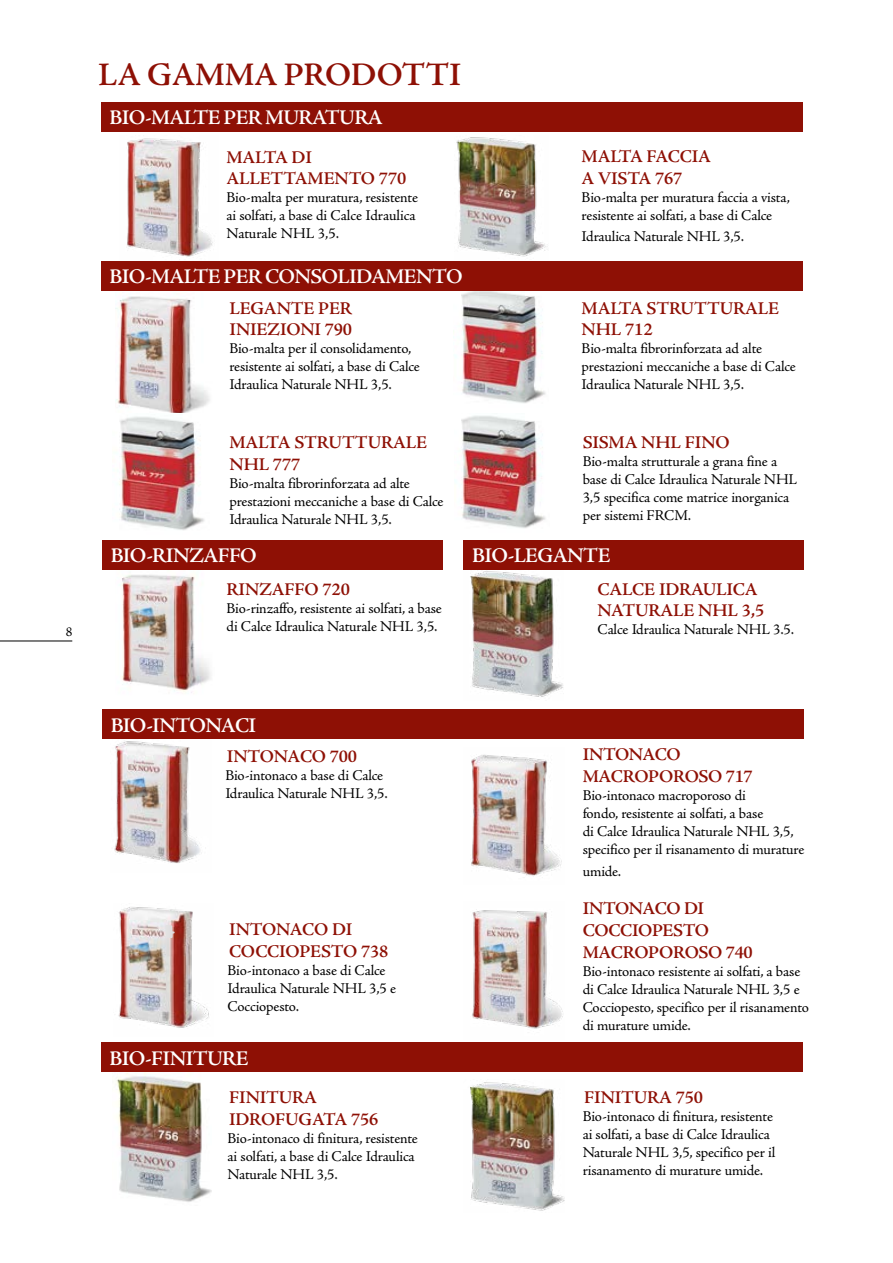
<style>
.page{position:relative;width:893px;height:1263px;background:#fff}
.page>*{position:absolute;margin:0;border:0;box-sizing:border-box;transform-origin:0 0}
.t1{font:600 33px "Adobe Jenson Pro";letter-spacing:-.01em;color:#8e1005}
.t2{font:600 21px "Adobe Jenson Pro";letter-spacing:-.03em;color:#fff}
.t3{font:600 18px/21.6px "Adobe Jenson Pro";letter-spacing:-.01em;color:#8e1005}
.t4{font:15px/18px "Adobe Jenson Pro";letter-spacing:-.015em;color:#000}
.t5{font:13.5px "Adobe Jenson Pro";color:#000}
</style>
<div class="page">
<hr style="left:0;top:641px;width:72px;height:1px;background:#000">
<img style="left:121px;top:575px;width:90px;height:118px">
<img style="left:470px;top:571px;width:93px;height:126px">
<div style="left:101px;top:102px;width:702px;height:30px;background:#8e1005"></div>
<div style="left:102px;top:709px;width:702px;height:30px;background:#8e1005"></div>
<img style="left:127px;top:138px;width:86px;height:119px">
<img style="left:470px;top:1082px;width:95px;height:129px">
<img style="left:116px;top:1072px;width:95px;height:130px">
<img style="left:114px;top:741px;width:87px;height:122px">
<img style="left:456px;top:137px;width:92px;height:120px">
<img style="left:471px;top:754px;width:91px;height:122px">
<img style="left:118px;top:907px;width:91px;height:121px">
<img style="left:472px;top:909px;width:91px;height:120px">
<img style="left:115px;top:296px;width:95px;height:117px">
<svg style="left:163px;top:332px;width:7px;height:11px"></svg>
<img style="left:455px;top:291px;width:91px;height:112px">
<img style="left:455px;top:415px;width:91px;height:113px">
<svg style="left:166px;top:925px;width:9px;height:14px"></svg>
<div style="left:102px;top:540px;width:340px;height:30px;background:#8e1005"></div>
<div style="left:464px;top:540px;width:340px;height:30px;background:#8e1005"></div>
<img style="left:119px;top:416px;width:86px;height:114px">
<div style="left:101px;top:1042px;width:702px;height:30px;background:#8e1005"></div>
<div style="left:101px;top:261px;width:702px;height:30px;background:#8e1005"></div>
<p class="t5" style="left:66px;top:624px;width:8px">8</p>
<h1 class="t1" style="left:98px;top:56px;width:364px">LA GAMMA PRODOTTI</h1>
<h2 class="t2" style="left:110px;top:106px;width:275px">BIO-MALTE PER MURATURA</h2>
<p class="t3" style="left:227px;top:147px;width:181px">MALTA DI<br>ALLETTAMENTO 770</p>
<p class="t4" style="left:227px;top:189px;width:193px">Bio-malta per muratura, resistente ai solfati, a base di Calce Idraulica<br>Naturale NHL 3,5.</p>
<h2 class="t2" style="left:110px;top:265px;width:355px">BIO-MALTE PER CONSOLIDAMENTO</h2>
<p class="t3" style="left:229px;top:298px;width:124px">LEGANTE PER<br>INIEZIONI 790</p>
<p class="t4" style="left:229px;top:340px;width:192px">Bio-malta per il consolidamento, resistente ai solfati, a base di Calce<br>Idraulica Naturale NHL 3,5.</p>
<p class="t3" style="left:229px;top:432px;width:199px">MALTA STRUTTURALE<br>NHL 777</p>
<p class="t4" style="left:229px;top:475px;width:216px">Bio-malta fibrorinforzata ad alte prestazioni meccaniche a base di Calce<br>Idraulica Naturale NHL 3,5.</p>
<p class="t3" style="left:582px;top:146px;width:131px">MALTA FACCIA<br>A VISTA 767</p>
<p class="t4" style="left:582px;top:188px;width:210px">Bio-malta per muratura faccia a vista, resistente ai solfati, a base di Calce</p>
<p class="t4" style="left:582px;top:228px;width:164px">Idraulica Naturale NHL 3,5.</p>
<p class="t3" style="left:582px;top:298px;width:199px">MALTA STRUTTURALE<br>NHL 712</p>
<p class="t4" style="left:582px;top:340px;width:216px">Bio-malta fibrorinforzata ad alte prestazioni meccaniche a base di Calce<br>Idraulica Naturale NHL 3,5.</p>
<p class="t3" style="left:583px;top:432px;width:148px">SISMA NHL FINO</p>
<p class="t4" style="left:583px;top:453px;width:216px">Bio-malta strutturale a grana fine a base di Calce Idraulica Naturale NHL<br>3,5 specifica come matrice inorganica per sistemi FRCM.</p>
<h2 class="t2" style="left:111px;top:544px;width:148px">BIO-RINZAFFO</h2>
<h2 class="t2" style="left:472px;top:544px;width:140px">BIO-LEGANTE</h2>
<p class="t3" style="left:227px;top:578px;width:125px">RINZAFFO 720</p>
<p class="t4" style="left:227px;top:599px;width:217px">Bio-rinzaffo, resistente ai solfati, a base di Calce Idraulica Naturale NHL 3,5.</p>
<p class="t3" style="left:598px;top:578px;width:168px">CALCE IDRAULICA<br>NATURALE NHL 3,5</p>
<p class="t4" style="left:598px;top:621px;width:198px">Calce Idraulica Naturale NHL 3.5.</p>
<h2 class="t2" style="left:111px;top:713px;width:147px">BIO-INTONACI</h2>
<p class="t3" style="left:227px;top:746px;width:132px">INTONACO 700</p>
<p class="t4" style="left:225px;top:766px;width:164px">Bio-intonaco a base di Calce<br>Idraulica Naturale NHL 3,5.</p>
<p class="t3" style="left:229px;top:919px;width:161px">INTONACO DI<br>COCCIOPESTO 738</p>
<p class="t4" style="left:228px;top:961px;width:170px">Bio-intonaco a base di Calce<br>Idraulica Naturale NHL 3,5 e<br>Cocciopesto.</p>
<h2 class="t2" style="left:110px;top:1046px;width:140px">BIO-FINITURE</h2>
<p class="t3" style="left:229px;top:1087px;width:151px">FINITURA<br>IDROFUGATA 756</p>
<p class="t4" style="left:228px;top:1129px;width:192px">Bio-intonaco di finitura, resistente ai solfati, a base di Calce Idraulica<br>Naturale NHL 3,5.</p>
<p class="t3" style="left:583px;top:744px;width:172px">INTONACO<br>MACROPOROSO 717</p>
<p class="t4" style="left:583px;top:786px;width:223px">Bio-intonaco macroporoso di<br>fondo, resistente ai solfati, a base<br>di Calce Idraulica Naturale NHL 3,5, specifico per il risanamento di murature</p>
<p class="t4" style="left:583px;top:862px;width:40px">umide.</p>
<p class="t3" style="left:583px;top:898px;width:172px">INTONACO DI<br>COCCIOPESTO<br>MACROPOROSO 740</p>
<p class="t4" style="left:583px;top:962px;width:228px">Bio-intonaco resistente ai solfati, a base di Calce Idraulica Naturale NHL 3,5 e Cocciopesto, specifico per il risanamento di murature umide.</p>
<p class="t3" style="left:584px;top:1087px;width:120px">FINITURA 750</p>
<p class="t4" style="left:583px;top:1108px;width:194px">Bio-intonaco di finitura, resistente ai solfati, a base di Calce Idraulica Naturale NHL 3,5, specifico per il risanamento di murature umide.</p>
</div>
